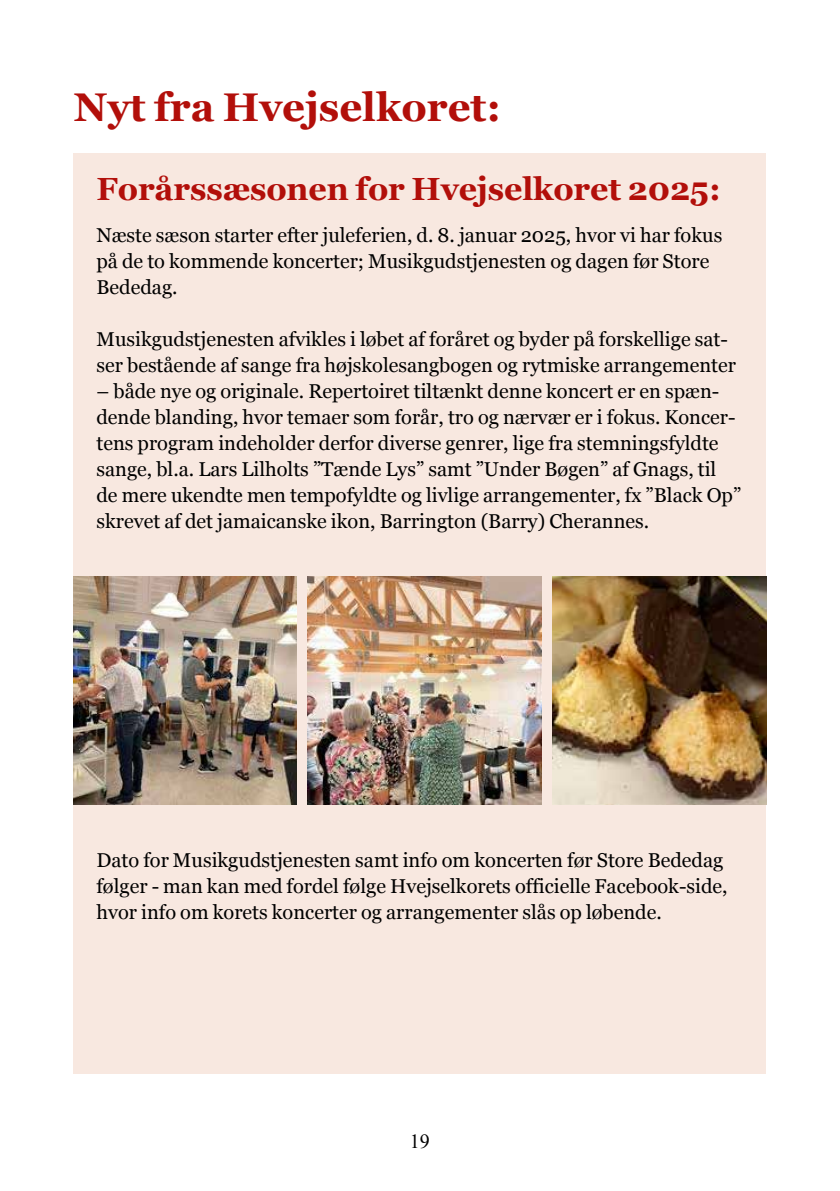
<style>
.page{position:relative;width:840px;height:1191px;background:#fff}
.page>*{position:absolute;margin:0;border:0;box-sizing:border-box;transform-origin:0 0}
.t1{font:700 40px "Georgia";color:#b20f0a}
.t2{font:700 32px "Georgia";letter-spacing:-.005em;color:#b20f0a}
.t3{font:20px/26px "Georgia";color:#000}
.t4{font:20px "Times New Roman";color:#000}
</style>
<div class="page">
<div style="left:74px;top:153px;width:691px;height:920px;background:#f8e8e0"></div>
<img style="left:74px;top:576px;width:222px;height:228px">
<img style="left:307px;top:576px;width:234px;height:228px">
<img style="left:552px;top:576px;width:213px;height:228px">
<h1 class="t1" style="left:74px;top:77px;width:428px">Nyt fra Hvejselkoret:</h1>
<h2 class="t2" style="left:96px;top:165px;width:625px">Forårssæsonen for Hvejselkoret 2025:</h2>
<p class="t3" style="left:96px;top:221px;width:627px">Næste sæson starter efter juleferien, d. 8. januar 2025, hvor vi har fokus på de to kommende koncerter; Musikgudstjenesten og dagen før Store<br>Bededag.</p>
<p class="t3" style="left:96px;top:325px;width:640px">Musikgudstjenesten afvikles i løbet af foråret og byder på forskellige sat&shy;ser bestående af sange fra højskolesangbogen og rytmiske arrangementer</p>
<p class="t3" style="left:96px;top:377px;width:646px">– både nye og originale. Repertoiret tiltænkt denne koncert er en spæn&shy;dende blanding, hvor temaer som forår, tro og nærvær er i fokus. Koncer&shy;tens program indeholder derfor diverse genrer, lige fra stemningsfyldte sange, bl.a. Lars Lilholts ”Tænde Lys” samt ”Under Bøgen” af Gnags, til de mere ukendte men tempofyldte og livlige arrangementer, fx ”Black Op” skrevet af det jamaicanske ikon, Barrington (Barry) Cherannes.</p>
<p class="t3" style="left:96px;top:845px;width:632px">Dato for Musikgudstjenesten samt info om koncerten før Store Bededag følger - man kan med fordel følge Hvejselkorets officielle Facebook-side, hvor info om korets koncerter og arrangementer slås op løbende.</p>
<p class="t4" style="left:410px;top:1127px;width:21px">19</p>
</div>
